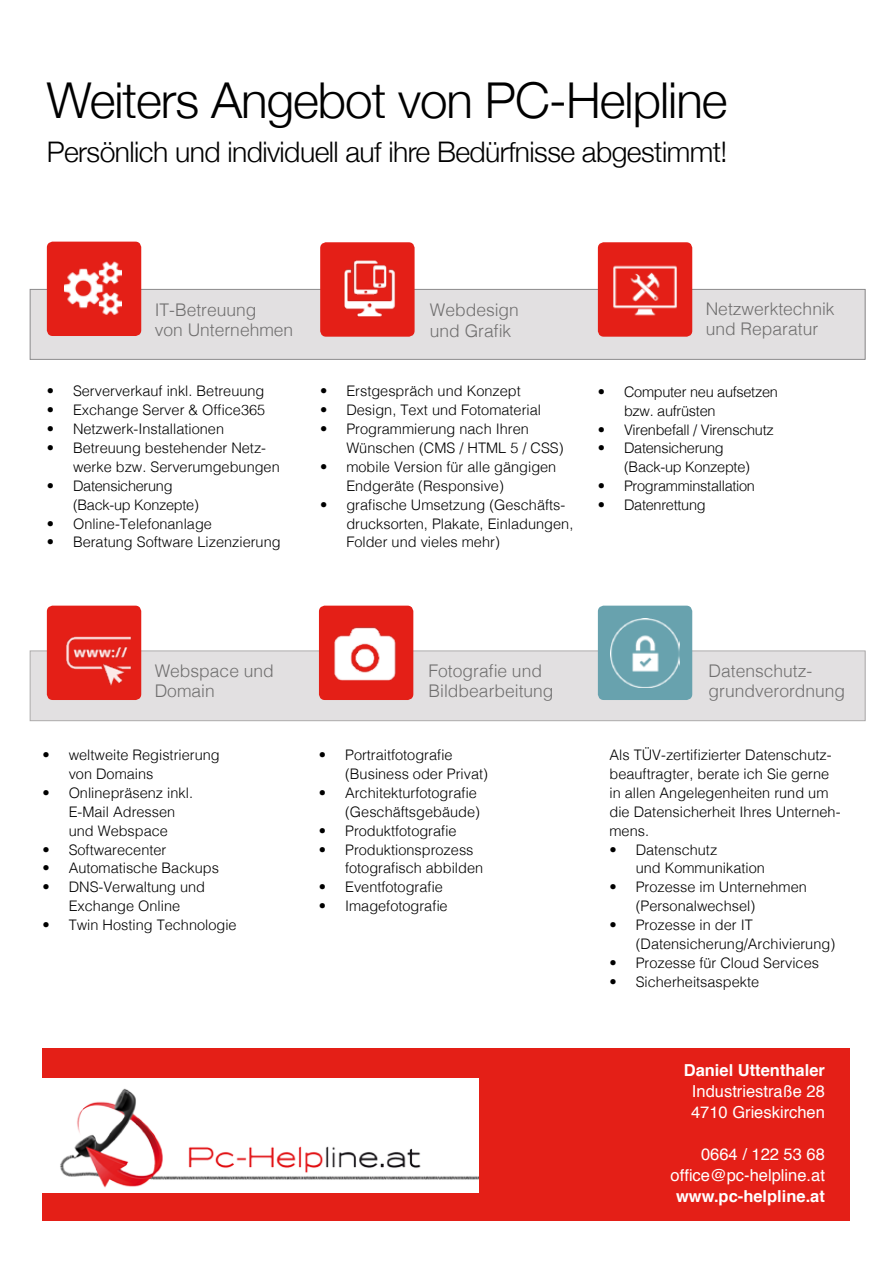
<style>
.page{position:relative;width:893px;height:1263px;background:#fff}
.page>*{position:absolute;margin:0;border:0;box-sizing:border-box;transform-origin:0 0}
.t1{font:300 49.35px "Helvetica Neue";letter-spacing:-.02em;color:#000}
.t2{font:300 28.35px "Helvetica Neue";letter-spacing:-.02em;color:#000}
.t3{font:300 17.4px/20.4px "Helvetica";color:#706f6f}
.t4{font:16.5px/21px "Helvetica";color:#fff}
.t5{font:700 16.5px "Helvetica";color:#fff}
.t6{font:300 14.55px/18.9px "Helvetica";color:#000}
.t7{font:300 14.55px/18.9px "Helvetica";letter-spacing:-.02em;color:#000}
</style>
<div class="page">
<div style="left:43px;top:1048px;width:807px;height:172px;background:#e41f17"></div>
<div style="left:30px;top:1078px;width:448px;height:114px;background:#fff"></div>
<img style="left:60px;top:1088px;width:418px;height:100px">
<div style="left:425px;top:1148px;width:38px;height:21px;background:#fff"></div>
<div style="left:29px;top:289px;width:837px;height:71px;background:#e2e0e1"></div>
<div style="left:29px;top:650px;width:837px;height:71px;background:#e2e0e1"></div>
<div style="left:47px;top:242px;width:94px;height:94px;background:#e41f17;border-radius:6px"></div>
<img style="left:64px;top:261px;width:57px;height:54px">
<div style="left:598px;top:242px;width:94px;height:95px;background:#e41f17;border-radius:6px"></div>
<img style="left:613px;top:265px;width:64px;height:51px">
<div style="left:320px;top:242px;width:95px;height:95px;background:#e41f17;border-radius:6px"></div>
<img style="left:344px;top:260px;width:52px;height:57px">
<div style="left:47px;top:606px;width:94px;height:94px;background:#e41f17;border-radius:6px"></div>
<img style="left:66px;top:636px;width:66px;height:50px">
<div style="left:319px;top:606px;width:94px;height:94px;background:#e41f17;border-radius:6px"></div>
<img style="left:334px;top:627px;width:62px;height:54px">
<div style="left:598px;top:606px;width:94px;height:94px;background:#68a2ae;border-radius:6px"></div>
<img style="left:610px;top:618px;width:70px;height:69px">
<h1 class="t1" style="left:47px;top:61px;width:682px">Weiters Angebot von PC-Helpline</h1>
<h2 class="t2" style="left:47px;top:129px;width:682px">Persönlich und individuell auf ihre Bedürfnisse abgestimmt!</h2>
<p class="t3" style="left:155px;top:298px;width:140px">IT-Betreuung<br>von Unternehmen</p>
<p class="t6" style="left:47px;top:381px;width:219px">• Serververkauf inkl. Betreuung</p>
<p class="t6" style="left:47px;top:399px;width:220px">• Exchange Server &amp; Office365</p>
<p class="t6" style="left:47px;top:418px;width:179px">• Netzwerk-Installationen</p>
<p class="t6" style="left:73px;top:437px;width:208px;text-indent:-26px">• Betreuung bestehender Netz&shy;werke bzw. Serverumgebungen</p>
<p class="t7" style="left:73px;top:475px;width:127px;text-indent:-26px">• Datensicherung (Back-up Konzepte)</p>
<p class="t6" style="left:47px;top:513px;width:167px">• Online-Telefonanlage</p>
<p class="t6" style="left:47px;top:532px;width:235px">• Beratung Software Lizenzierung</p>
<p class="t3" style="left:430px;top:299px;width:91px">Webdesign und Grafik</p>
<p class="t6" style="left:320px;top:381px;width:202px">• Erstgespräch und Konzept</p>
<p class="t6" style="left:320px;top:399px;width:222px">• Design, Text und Fotomaterial</p>
<p class="t6" style="left:346px;top:418px;width:219px;text-indent:-26px">• Programmierung nach Ihren<br>Wünschen (CMS / HTML 5 / CSS)</p>
<p class="t6" style="left:346px;top:456px;width:212px;text-indent:-26px">• mobile Version für alle gängigen<br>Endgeräte (Responsive)</p>
<p class="t6" style="left:346px;top:494px;width:228px;text-indent:-26px">• grafische Umsetzung (Geschäfts&shy;drucksorten, Plakate, Einladungen,<br>Folder und vieles mehr)</p>
<p class="t3" style="left:706px;top:297px;width:130px">Netzwerktechnik und Reparatur</p>
<p class="t7" style="left:624px;top:381px;width:155px;text-indent:-26px">• Computer neu aufsetzen bzw. aufrüsten</p>
<p class="t7" style="left:598px;top:419px;width:177px">• Virenbefall / Virenschutz</p>
<p class="t7" style="left:624px;top:438px;width:127px;text-indent:-26px">• Datensicherung (Back-up Konzepte)</p>
<p class="t7" style="left:598px;top:475px;width:159px">• Programminstallation</p>
<p class="t7" style="left:598px;top:494px;width:109px">• Datenrettung</p>
<p class="t3" style="left:155px;top:659px;width:121px">Webspace und<br>Domain</p>
<p class="t3" style="left:429px;top:659px;width:127px">Fotografie und<br>Bildbearbeitung</p>
<p class="t3" style="left:709px;top:659px;width:138px">Datenschutz&shy;grundverordnung</p>
<p class="t6" style="left:69px;top:744px;width:153px;text-indent:-26px">• weltweite Registrierung von Domains</p>
<p class="t6" style="left:43px;top:782px;width:152px;text-align:center">• Onlinepräsenz inkl.<br>E-Mail Adressen<br>und Webspace</p>
<p class="t6" style="left:43px;top:839px;width:125px">• Softwarecenter</p>
<p class="t6" style="left:43px;top:858px;width:178px">• Automatische Backups</p>
<p class="t6" style="left:43px;top:877px;width:164px;text-align:center">• DNS-Verwaltung und<br>Exchange Online</p>
<p class="t6" style="left:43px;top:914px;width:196px">• Twin Hosting Technologie</p>
<p class="t6" style="left:345px;top:744px;width:144px;text-indent:-26px">• Portraitfotografie (Business oder Privat)</p>
<p class="t6" style="left:319px;top:782px;width:163px;text-align:right">• Architekturfotografie (Geschäftsgebäude)</p>
<p class="t6" style="left:319px;top:820px;width:139px">• Produktfotografie</p>
<p class="t6" style="left:345px;top:839px;width:140px;text-indent:-26px">• Produktionsprozess fotografisch abbilden</p>
<p class="t6" style="left:319px;top:877px;width:125px">• Eventfotografie</p>
<p class="t6" style="left:319px;top:895px;width:130px">• Imagefotografie</p>
<p class="t6" style="left:609px;top:744px;width:233px">Als TÜV-zertifizierter Datenschutz&shy;beauftragter, berate ich Sie gerne in allen Angelegenheiten rund um die Datensicherheit Ihres Unterneh&shy;mens.</p>
<p class="t6" style="left:636px;top:839px;width:131px;text-indent:-26px">• Datenschutz<br>und Kommunikation</p>
<p class="t6" style="left:636px;top:877px;width:173px;text-indent:-26px">• Prozesse im Unternehmen (Personalwechsel)</p>
<p class="t6" style="left:636px;top:914px;width:201px;text-indent:-26px">• Prozesse in der IT (Datensicherung/Archivierung)</p>
<p class="t6" style="left:609px;top:952px;width:211px">• Prozesse für Cloud Services</p>
<p class="t6" style="left:609px;top:971px;width:151px">• Sicherheitsaspekte</p>
<p class="t5" style="left:684px;top:1056px;width:143px">Daniel Uttenthaler</p>
<p class="t4" style="left:691px;top:1081px;width:135px">Industriestraße 28<br>4710 Grieskirchen</p>
<p class="t4" style="left:671px;top:1144px;width:156px;text-align:right">0664 / 122 53 68 office@pc-helpline.at</p>
<p class="t5" style="left:676px;top:1182px;width:150px">www.pc-helpline.at</p>
</div>
